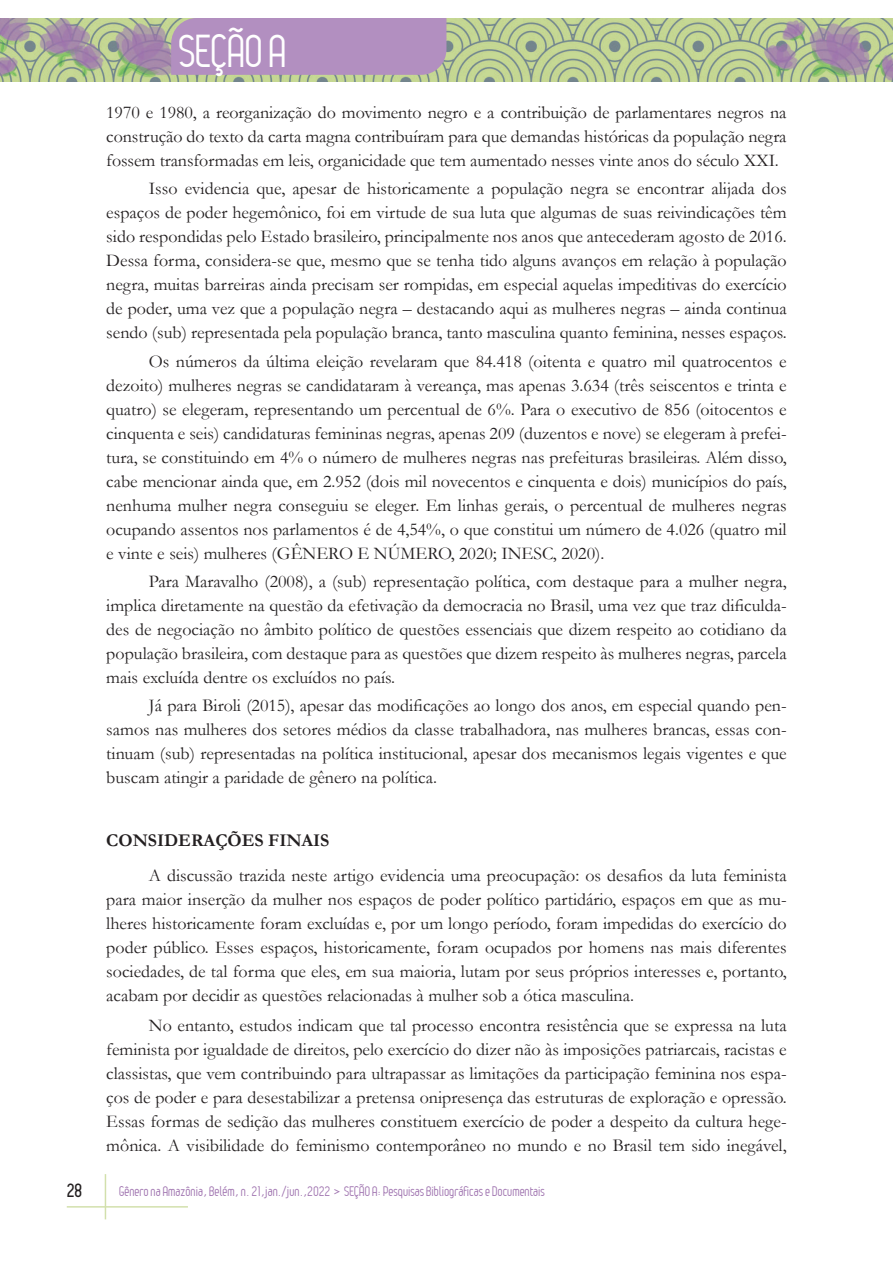
<style>
.page{position:relative;width:893px;height:1263px;background:#fff}
.page>*{position:absolute;margin:0;border:0;box-sizing:border-box;transform-origin:0 0}
.t1{font:45px "Leger";letter-spacing:-.01em;color:#fff}
.Texto{font:18px/24px "Garamond";color:#231f20;text-align:justify}
.Titulo_2{font:700 18px "Garamond";color:#231f20}
.t2{font:700 18px "Leger";color:#231f20}
.t3{font:13.5px "Leger";color:#9f73af}
</style>
<div class="page">
<hr style="left:105px;top:1174px;width:1px;height:45px;background:#d2e0ac">
<hr style="left:67px;top:1206px;width:121px;height:1px;background:#d2e0ac">
<img style="left:0;top:18px;width:893px;height:64px">
<div style="left:171px;top:18px;width:275px;height:57px;background:#b28fc0"></div>
<h1 class="t1" style="left:179px;top:26px;width:110px">SEÇÃO A</h1>
<p class="Texto" style="left:106px;top:100px;width:682px">1970 e 1980, a reorganização do movimento negro e a contribuição de parlamentares negros na construção do texto da carta magna contribuíram para que demandas históricas da população negra fossem transformadas em leis, organicidade que tem aumentado nesses vinte anos do século XXI.</p>
<p class="Texto" style="left:106px;top:176px;width:682px;text-indent:43px">Isso evidencia que, apesar de historicamente a população negra se encontrar alijada dos espaços de poder hegemônico, foi em virtude de sua luta que algumas de suas reivindicações têm sido respondidas pelo Estado brasileiro, principalmente nos anos que antecederam agosto de 2016.<br>Dessa forma, considera-se que, mesmo que se tenha tido alguns avanços em relação à população negra, muitas barreiras ainda precisam ser rompidas, em especial aquelas impeditivas do exercício de poder, uma vez que a população negra – destacando aqui as mulheres negras – ainda continua sendo (sub) representada pela população branca, tanto masculina quanto feminina, nesses espaços.</p>
<p class="Texto" style="left:106px;top:348px;width:682px;text-indent:43px">Os números da última eleição revelaram que 84.418 (oitenta e quatro mil quatrocentos e dezoito) mulheres negras se candidataram à vereança, mas apenas 3.634 (três seiscentos e trinta e quatro) se elegeram, representando um percentual de 6%. Para o executivo de 856 (oitocentos e cinquenta e seis) candidaturas femininas negras, apenas 209 (duzentos e nove) se elegeram à prefei&shy;tura, se constituindo em 4% o número de mulheres negras nas prefeituras brasileiras. Além disso, cabe mencionar ainda que, em 2.952 (dois mil novecentos e cinquenta e dois) municípios do país, nenhuma mulher negra conseguiu se eleger. Em linhas gerais, o percentual de mulheres negras ocupando assentos nos parlamentos é de 4,54%, o que constitui um número de 4.026 (quatro mil e vinte e seis) mulheres (GÊNERO E NÚMERO, 2020; INESC, 2020).</p>
<p class="Texto" style="left:106px;top:569px;width:682px;text-indent:43px">Para Maravalho (2008), a (sub) representação política, com destaque para a mulher negra, implica diretamente na questão da efetivação da democracia no Brasil, uma vez que traz dificulda&shy;des de negociação no âmbito político de questões essenciais que dizem respeito ao cotidiano da população brasileira, com destaque para as questões que dizem respeito às mulheres negras, parcela mais excluída dentre os excluídos no país.</p>
<p class="Texto" style="left:106px;top:693px;width:682px;text-indent:43px">Já para Biroli (2015), apesar das modificações ao longo dos anos, em especial quando pen&shy;samos nas mulheres dos setores médios da classe trabalhadora, nas mulheres brancas, essas con&shy;tinuam (sub) representadas na política institucional, apesar dos mecanismos legais vigentes e que buscam atingir a paridade de gênero na política.</p>
<p class="Titulo_2" style="left:106px;top:828px;width:225px">CONSIDERAÇÕES FINAIS</p>
<p class="Texto" style="left:106px;top:863px;width:682px;text-indent:43px">A discussão trazida neste artigo evidencia uma preocupação: os desafios da luta feminista para maior inserção da mulher nos espaços de poder político partidário, espaços em que as mu&shy;lheres historicamente foram excluídas e, por um longo período, foram impedidas do exercício do poder público. Esses espaços, historicamente, foram ocupados por homens nas mais diferentes sociedades, de tal forma que eles, em sua maioria, lutam por seus próprios interesses e, portanto, acabam por decidir as questões relacionadas à mulher sob a ótica masculina.</p>
<p class="Texto" style="left:106px;top:1013px;width:682px;text-indent:43px">No entanto, estudos indicam que tal processo encontra resistência que se expressa na luta feminista por igualdade de direitos, pelo exercício do dizer não às imposições patriarcais, racistas e classistas, que vem contribuindo para ultrapassar as limitações da participação feminina nos espa&shy;ços de poder e para desestabilizar a pretensa onipresença das estruturas de exploração e opressão.<br>Essas formas de sedição das mulheres constituem exercício de poder a despeito da cultura hege&shy;mônica. A visibilidade do feminismo contemporâneo no mundo e no Brasil tem sido inegável,</p>
<p class="t2" style="left:67px;top:1180px;width:17px">28</p>
<p class="t3" style="left:119px;top:1183px;width:427px">Gênero na Amazônia, Belém, n. 21,jan./jun.,2022 &gt; SEÇÃO A: Pesquisas Bibliográficas e Documentais</p>
</div>
